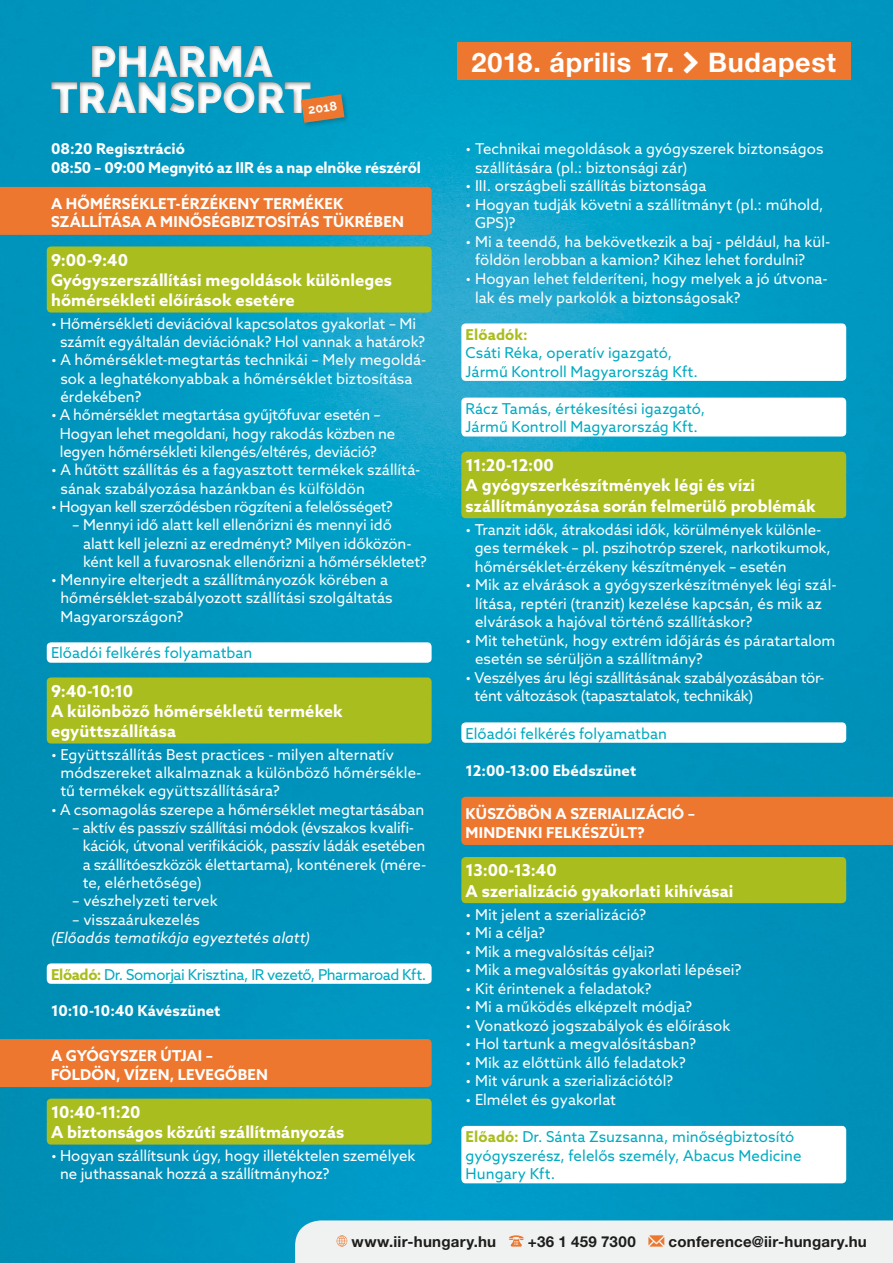
<style>
.page{position:relative;width:893px;height:1263px;background:#fff}
.page>*{position:absolute;margin:0;border:0;box-sizing:border-box;transform-origin:0 0}
.t1{font:900 43.95px "Raleway";letter-spacing:-.01em;color:#fff}
.t2{font:900 43.5px "Raleway";letter-spacing:-.005em;color:#fff}
.t3{font:700 27px "Helvetica Neue LT Pro";letter-spacing:.025em;color:#fff}
.t4{font:700 16.5px/20.1px "Azo Sans";letter-spacing:.005em;color:#fff}
.t5{font:700 15.15px "Helvetica Neue LT Pro";letter-spacing:.015em;color:#1d1d1b}
.t6{font:15px/18.3px "Azo Sans";color:#fff}
.t7{font:15px/18.6px "Azo Sans";color:#00aac1}
.t8{font:700 15px/18.3px "Azo Sans";letter-spacing:.005em;color:#fff}
.t9{font:15px "Azo Sans";letter-spacing:-.025em;color:#00aac1}
.t10{font:15px "Azo Sans";letter-spacing:-.025em;color:#fff}
.t11{font:italic 15px "Azo Sans";color:#fff}
.t12{font:700 15px "Azo Sans";letter-spacing:.01em;color:#aabd1f}
.t13{font:700 12.6px "Raleway";color:#fff}
.s1{font-weight:700;color:#aabd1f}
</style>
<div class="page">
<img style="left:0;top:0;width:893px;height:1263px">
<div style="left:0;top:187px;width:432px;height:48px;background:#ee772f"></div>
<div style="left:47px;top:246px;width:385px;height:26px;background:#aabd1f;border-radius:4px"></div>
<div style="left:47px;top:267px;width:385px;height:46px;background:#aabd1f;border-radius:4px"></div>
<div style="left:47px;top:642px;width:385px;height:21px;background:#fff;border-radius:4px"></div>
<div style="left:47px;top:677px;width:385px;height:26px;background:#aabd1f;border-radius:4px"></div>
<div style="left:47px;top:698px;width:385px;height:45px;background:#aabd1f;border-radius:4px"></div>
<div style="left:47px;top:963px;width:385px;height:21px;background:#fff;border-radius:4px"></div>
<div style="left:0;top:1039px;width:432px;height:48px;background:#ee772f"></div>
<div style="left:47px;top:1099px;width:385px;height:25px;background:#aabd1f;border-radius:4px"></div>
<div style="left:47px;top:1119px;width:385px;height:25px;background:#aabd1f;border-radius:4px"></div>
<div style="left:461px;top:323px;width:385px;height:58px;background:#fff;border-radius:4px"></div>
<div style="left:461px;top:398px;width:385px;height:38px;background:#fff;border-radius:4px"></div>
<div style="left:461px;top:452px;width:385px;height:25px;background:#aabd1f;border-radius:4px"></div>
<div style="left:461px;top:472px;width:385px;height:46px;background:#aabd1f;border-radius:4px"></div>
<div style="left:461px;top:722px;width:385px;height:21px;background:#fff;border-radius:4px"></div>
<div style="left:461px;top:797px;width:432px;height:48px;background:#ee772f"></div>
<div style="left:461px;top:857px;width:385px;height:26px;background:#aabd1f;border-radius:4px"></div>
<div style="left:461px;top:877px;width:385px;height:26px;background:#aabd1f;border-radius:4px"></div>
<div style="left:461px;top:1126px;width:385px;height:57px;background:#fff;border-radius:4px"></div>
<div style="left:295px;top:1220px;width:598px;height:43px;background:#f0f2f2"></div>
<div style="left:457px;top:43px;width:393px;height:37px;background:#ee772f"></div>
<div style="left:30px;top:26px;width:340px;height:101px;background:#1d1d1b;opacity:.51"></div>
<div style="left:300px;top:93px;width:50px;height:35px;background:#1d1d1b;opacity:.25"></div>
<svg style="left:301px;top:94px;width:43px;height:29px"></svg>
<h1 class="t1" style="left:89px;top:36px;width:185px">PHARMA</h1>
<h3 class="t3" style="left:471px;top:45px;width:204px">2018. április 17.</h3>
<h3 class="t3" style="left:708px;top:45px;width:129px">Budapest</h3>
<h2 class="t2" style="left:51px;top:73px;width:262px">TRANSPORT</h2>
<p class="t13" style="left:307px;top:103px;width:30px;rotate:-8deg">2018</p>
<p class="t8" style="left:51px;top:139px;width:371px">08:20 Regisztráció<br>08:50 – 09:00 Megnyitó az IIR és a nap elnöke részéről</p>
<p class="t8" style="left:51px;top:194px;width:354px">A HŐMÉRSÉKLET-ÉRZÉKENY TERMÉKEK<br>SZÁLLÍTÁSA A MINŐSÉGBIZTOSÍTÁS TÜKRÉBEN</p>
<p class="t4" style="left:51px;top:250px;width:342px">9:00-9:40<br>Gyógyszerszállítási megoldások különleges hőmérsékleti előírások esetére</p>
<p class="t6" style="left:60px;top:314px;width:367px;text-indent:-9px">• Hőmérsékleti deviációval kapcsolatos gyakorlat – Mi számít egyáltalán deviációnak? Hol vannak a határok?</p>
<p class="t6" style="left:60px;top:351px;width:367px;text-indent:-9px">• A hőmérséklet-megtartás technikái – Mely megoldá&shy;sok a leghatékonyabbak a hőmérséklet biztosítása érdekében?</p>
<p class="t6" style="left:60px;top:406px;width:337px;text-indent:-9px">• A hőmérséklet megtartása gyűjtőfuvar esetén –<br>Hogyan lehet megoldani, hogy rakodás közben ne legyen hőmérsékleti kilengés/eltérés, deviáció?</p>
<p class="t6" style="left:60px;top:461px;width:361px;text-indent:-9px">• A hűtött szállítás és a fagyasztott termékek szállítá&shy;sának szabályozása hazánkban és külföldön</p>
<p class="t10" style="left:51px;top:497px;width:343px">• Hogyan kell szerződésben rögzíteni a felelősséget?</p>
<p class="t6" style="left:83px;top:515px;width:345px;text-indent:-11px">– Mennyi idő alatt kell ellenőrizni és mennyi idő<br>alatt kell jelezni az eredményt? Milyen időközön&shy;ként kell a fuvarosnak ellenőrizni a hőmérsékletet?</p>
<p class="t6" style="left:60px;top:570px;width:334px;text-indent:-9px">• Mennyire elterjedt a szállítmányozók körében a hőmérséklet-szabályozott szállítási szolgáltatás<br>Magyarországon?</p>
<p class="t7" style="left:51px;top:644px;width:203px">Előadói felkérés folyamatban</p>
<p class="t4" style="left:51px;top:681px;width:293px">9:40-10:10<br>A különböző hőmérsékletű termékek együttszállítása</p>
<p class="t6" style="left:60px;top:745px;width:363px;text-indent:-9px">• Együttszállítás Best practices - milyen alternatív módszereket alkalmaznak a különböző hőmérsékle&shy;tű termékek együttszállítására?</p>
<p class="t6" style="left:51px;top:800px;width:375px">• A csomagolás szerepe a hőmérséklet megtartásában</p>
<p class="t6" style="left:83px;top:818px;width:345px;text-indent:-10px">– aktív és passzív szállítási módok (évszakos kvalifi&shy;kációk, útvonal verifikációk, passzív ládák esetében a szállítóeszközök élettartama), konténerek (mére&shy;te, elérhetősége)</p>
<p class="t6" style="left:72px;top:891px;width:147px">– vészhelyzeti tervek</p>
<p class="t6" style="left:72px;top:910px;width:129px">– visszaárukezelés</p>
<p class="t11" style="left:51px;top:928px;width:261px">(Előadás tematikája egyeztetés alatt)</p>
<p class="t9" style="left:51px;top:964px;width:377px"><span class="s1">Előadó:</span> Dr. Somorjai Krisztina, IR vezető, Pharmaroad Kft.</p>
<p class="t8" style="left:51px;top:1001px;width:171px">10:10-10:40 Kávészünet</p>
<p class="t8" style="left:51px;top:1046px;width:219px">A GYÓGYSZER ÚTJAI –<br>FÖLDÖN, VÍZEN, LEVEGŐBEN</p>
<p class="t4" style="left:51px;top:1102px;width:295px">10:40-11:20<br>A biztonságos közúti szállítmányozás</p>
<p class="t6" style="left:60px;top:1146px;width:357px;text-indent:-9px">• Hogyan szállítsunk úgy, hogy illetéktelen személyek ne juthassanak hozzá a szállítmányhoz?</p>
<p class="t6" style="left:475px;top:139px;width:350px;text-indent:-9px">• Technikai megoldások a gyógyszerek biztonságos szállítására (pl.: biztonsági zár)</p>
<p class="t6" style="left:466px;top:177px;width:242px">• III. országbeli szállítás biztonsága</p>
<p class="t6" style="left:475px;top:195px;width:350px;text-indent:-9px">• Hogyan tudják követni a szállítmányt (pl.: műhold,<br>GPS)?</p>
<p class="t6" style="left:475px;top:232px;width:357px;text-indent:-9px">• Mi a teendő, ha bekövetkezik a baj - például, ha kül&shy;földön lerobban a kamion? Kihez lehet fordulni?</p>
<p class="t6" style="left:475px;top:269px;width:354px;text-indent:-9px">• Hogyan lehet felderíteni, hogy melyek a jó útvona&shy;lak és mely parkolók a biztonságosak?</p>
<p class="t12" style="left:466px;top:324px;width:64px">Előadók:</p>
<p class="t7" style="left:466px;top:343px;width:234px">Csáti Réka, operatív igazgató,<br>Jármű Kontroll Magyarország Kft.</p>
<p class="t7" style="left:466px;top:399px;width:241px">Rácz Tamás, értékesítési igazgató,<br>Jármű Kontroll Magyarország Kft.</p>
<p class="t4" style="left:466px;top:455px;width:352px">11:20-12:00<br>A gyógyszerkészítmények légi és vízi szállítmányozása során felmerülő problémák</p>
<p class="t6" style="left:475px;top:520px;width:358px;text-indent:-9px">• Tranzit idők, átrakodási idők, körülmények különle&shy;ges termékek – pl. pszihotróp szerek, narkotikumok, hőmérséklet-érzékeny készítmények – esetén</p>
<p class="t6" style="left:475px;top:575px;width:363px;text-indent:-9px">• Mik az elvárások a gyógyszerkészítmények légi szál&shy;lítása, reptéri (tranzit) kezelése kapcsán, és mik az elvárások a hajóval történő szállításkor?</p>
<p class="t6" style="left:475px;top:631px;width:362px;text-indent:-9px">• Mit tehetünk, hogy extrém időjárás és páratartalom esetén se sérüljön a szállítmány?</p>
<p class="t6" style="left:474px;top:668px;width:352px;text-indent:-9px">• Veszélyes áru légi szállításának szabályozásában tör&shy;tént változások (tapasztalatok, technikák)</p>
<p class="t7" style="left:466px;top:724px;width:203px">Előadói felkérés folyamatban</p>
<p class="t8" style="left:466px;top:761px;width:172px">12:00-13:00 Ebédszünet</p>
<p class="t8" style="left:466px;top:804px;width:231px">KÜSZÖBÖN A SZERIALIZÁCIÓ –<br>MINDENKI FELKÉSZÜLT?</p>
<p class="t4" style="left:466px;top:860px;width:269px">13:00-13:40<br>A szerializáció gyakorlati kihívásai</p>
<p class="t6" style="left:466px;top:905px;width:182px">• Mit jelent a szerializáció?</p>
<p class="t6" style="left:466px;top:923px;width:81px">• Mi a célja?</p>
<p class="t6" style="left:466px;top:942px;width:190px">• Mik a megvalósítás céljai?</p>
<p class="t6" style="left:466px;top:960px;width:277px">• Mik a megvalósítás gyakorlati lépései?</p>
<p class="t6" style="left:466px;top:979px;width:187px">• Kit érintenek a feladatok?</p>
<p class="t6" style="left:466px;top:997px;width:228px">• Mi a működés elképzelt módja?</p>
<p class="t6" style="left:466px;top:1016px;width:266px">• Vonatkozó jogszabályok és előírások</p>
<p class="t6" style="left:466px;top:1035px;width:232px">• Hol tartunk a megvalósításban?</p>
<p class="t6" style="left:466px;top:1053px;width:222px">• Mik az előttünk álló feladatok?</p>
<p class="t6" style="left:466px;top:1072px;width:209px">• Mit várunk a szerializációtól?</p>
<p class="t6" style="left:466px;top:1090px;width:152px">• Elmélet és gyakorlat</p>
<p class="t7" style="left:466px;top:1127px;width:337px"><span class="s1">Előadó:</span> Dr. Sánta Zsuzsanna, minőségbiztosító gyógyszerész, felelős személy, Abacus Medicine<br>Hungary Kft.</p>
<p class="t5" style="left:351px;top:1232px;width:146px">www.iir-hungary.hu</p>
<p class="t5" style="left:528px;top:1232px;width:109px">+36 1 459 7300</p>
<p class="t5" style="left:668px;top:1232px;width:200px">conference@iir-hungary.hu</p>
</div>
